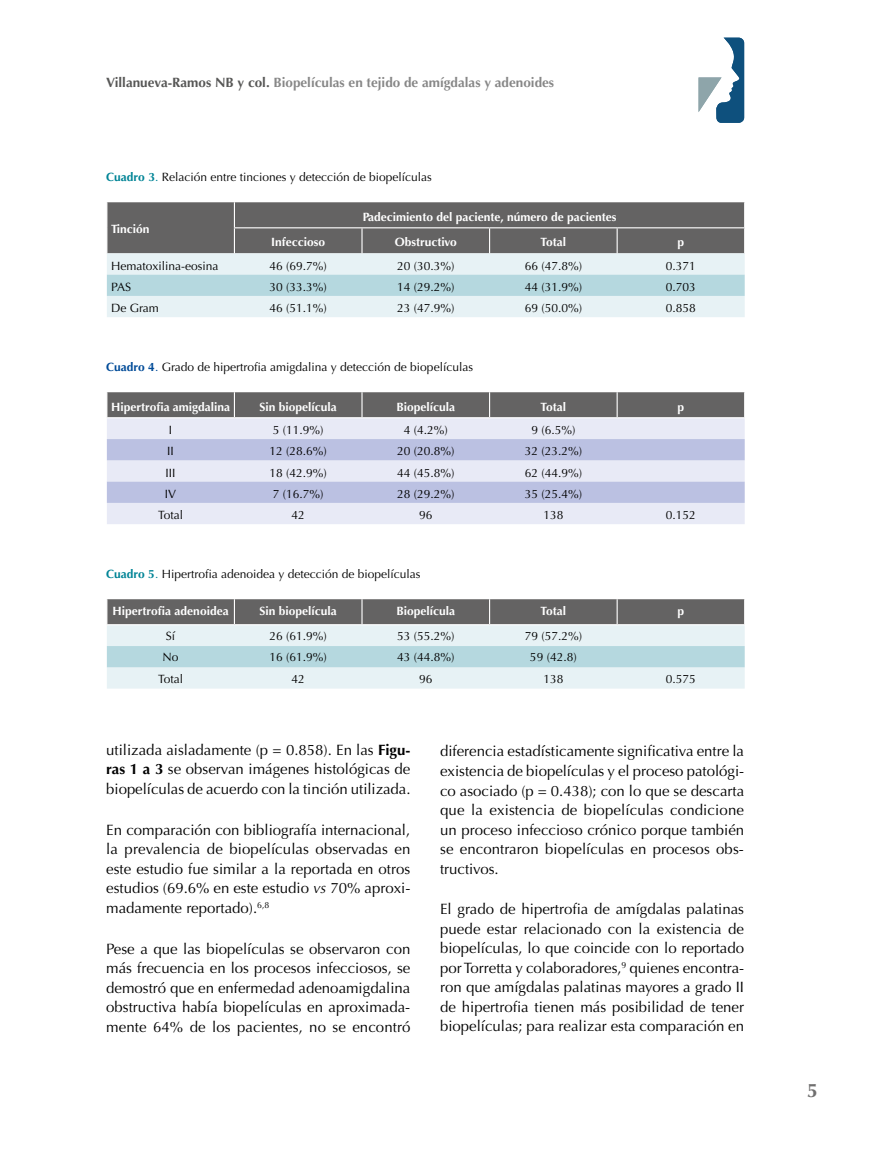
<style>
.page{position:relative;width:893px;height:1149px;background:#fff}
.page>*{position:absolute;margin:0;border:0;box-sizing:border-box;transform-origin:0 0}
.t1{font:700 19.5px "Optima";color:#706f6f}
.t2{font:15px/19.5px "Optima";color:#000;text-align:justify}
.t3{font:700 13.5px "Optima";color:#878787}
.t4{font:12px "Optima";color:#000}
.t5{font:700 12px "Optima";color:#fff}
.s1{color:#575756}
.s2{font-weight:700;color:#008496}
.s3{color:#008496}
.s4{font-weight:700;color:#004b98}
.s5{color:#004b98}
.s6{font-weight:700}
.s7{font-style:italic}
</style>
<div class="page">
<svg style="left:698px;top:38px;width:46px;height:85px"></svg>
<svg style="left:107px;top:202px;width:638px;height:115px;background:#a5afb1"></svg>
<div style="left:107px;top:418px;width:638px;height:106px;background:#e8eaf6"></div>
<svg style="left:107px;top:439px;width:638px;height:63px;background:#cacfe8"></svg>
<div style="left:107px;top:392px;width:638px;height:25px;background:#646363"></div>
<svg style="left:106px;top:599px;width:639px;height:89px;background:#b6c4c7"></svg>
<hr style="left:106px;top:624px;width:128px;height:1px;background:#fff">
<hr style="left:234px;top:624px;width:128px;height:1px;background:#fff">
<hr style="left:362px;top:624px;width:128px;height:1px;background:#fff">
<hr style="left:490px;top:624px;width:127px;height:1px;background:#fff">
<hr style="left:617px;top:624px;width:128px;height:1px;background:#fff">
<p class="t3" style="left:106px;top:75px;width:449px"><span class="s1">Villanueva-Ramos NB y col.</span> Biopelículas en tejido de amígdalas y adenoides</p>
<p class="t4" style="left:106px;top:170px;width:327px"><span class="s2">Cuadro 3</span><span class="s3">.</span> Relación entre tinciones y detección de biopelículas</p>
<p class="t5" style="left:111px;top:222px;width:40px">Tinción</p>
<p class="t5" style="left:363px;top:209px;width:255px">Padecimiento del paciente, número de pacientes</p>
<p class="t5" style="left:271px;top:235px;width:55px">Infeccioso</p>
<p class="t5" style="left:395px;top:235px;width:64px">Obstructivo</p>
<p class="t5" style="left:541px;top:235px;width:27px">Total</p>
<p class="t5" style="left:678px;top:235px;width:8px">p</p>
<p class="t4" style="left:111px;top:258px;width:109px">Hematoxilina-eosina</p>
<p class="t4" style="left:270px;top:258px;width:59px">46 (69.7%)</p>
<p class="t4" style="left:397px;top:258px;width:59px">20 (30.3%)</p>
<p class="t4" style="left:525px;top:258px;width:59px">66 (47.8%)</p>
<p class="t4" style="left:666px;top:258px;width:32px">0.371</p>
<p class="t4" style="left:111px;top:280px;width:22px">PAS</p>
<p class="t4" style="left:270px;top:280px;width:59px">30 (33.3%)</p>
<p class="t4" style="left:397px;top:280px;width:59px">14 (29.2%)</p>
<p class="t4" style="left:525px;top:280px;width:59px">44 (31.9%)</p>
<p class="t4" style="left:666px;top:280px;width:32px">0.703</p>
<p class="t4" style="left:111px;top:301px;width:49px">De Gram</p>
<p class="t4" style="left:270px;top:301px;width:59px">46 (51.1%)</p>
<p class="t4" style="left:397px;top:301px;width:59px">23 (47.9%)</p>
<p class="t4" style="left:525px;top:301px;width:59px">69 (50.0%)</p>
<p class="t4" style="left:666px;top:301px;width:32px">0.858</p>
<p class="t4" style="left:106px;top:360px;width:368px"><span class="s4">Cuadro 4</span><span class="s5">.</span> Grado de hipertrofia amigdalina y detección de biopelículas</p>
<p class="t5" style="left:111px;top:399px;width:121px">Hipertrofia amigdalina</p>
<p class="t5" style="left:260px;top:399px;width:79px">Sin biopelícula</p>
<p class="t5" style="left:396px;top:399px;width:60px">Biopelícula</p>
<p class="t5" style="left:541px;top:399px;width:27px">Total</p>
<p class="t5" style="left:678px;top:399px;width:8px">p</p>
<p class="t4" style="left:169px;top:423px;width:5px">I</p>
<p class="t4" style="left:273px;top:423px;width:52px">5 (11.9%)</p>
<p class="t4" style="left:404px;top:423px;width:46px">4 (4.2%)</p>
<p class="t4" style="left:531px;top:423px;width:46px">9 (6.5%)</p>
<p class="t4" style="left:167px;top:444px;width:8px">II</p>
<p class="t4" style="left:270px;top:444px;width:59px">12 (28.6%)</p>
<p class="t4" style="left:397px;top:444px;width:59px">20 (20.8%)</p>
<p class="t4" style="left:525px;top:444px;width:59px">32 (23.2%)</p>
<p class="t4" style="left:166px;top:465px;width:12px">III</p>
<p class="t4" style="left:270px;top:465px;width:59px">18 (42.9%)</p>
<p class="t4" style="left:397px;top:465px;width:59px">44 (45.8%)</p>
<p class="t4" style="left:525px;top:465px;width:59px">62 (44.9%)</p>
<p class="t4" style="left:165px;top:486px;width:13px">IV</p>
<p class="t4" style="left:273px;top:486px;width:52px">7 (16.7%)</p>
<p class="t4" style="left:397px;top:486px;width:59px">28 (29.2%)</p>
<p class="t4" style="left:525px;top:486px;width:59px">35 (25.4%)</p>
<p class="t4" style="left:158px;top:508px;width:26px">Total</p>
<p class="t4" style="left:292px;top:508px;width:15px">42</p>
<p class="t4" style="left:419px;top:508px;width:15px">96</p>
<p class="t4" style="left:543px;top:508px;width:22px">138</p>
<p class="t4" style="left:666px;top:508px;width:32px">0.152</p>
<p class="t4" style="left:106px;top:567px;width:316px"><span class="s2">Cuadro 5</span><span class="s3">.</span> Hipertrofia adenoidea y detección de biopelículas</p>
<p class="t5" style="left:113px;top:603px;width:118px">Hipertrofia adenoidea</p>
<p class="t5" style="left:260px;top:603px;width:79px">Sin biopelícula</p>
<p class="t5" style="left:396px;top:603px;width:60px">Biopelícula</p>
<p class="t5" style="left:541px;top:603px;width:27px">Total</p>
<p class="t5" style="left:678px;top:603px;width:8px">p</p>
<p class="t4" style="left:166px;top:629px;width:11px">Sí</p>
<p class="t4" style="left:269px;top:629px;width:59px">26 (61.9%)</p>
<p class="t4" style="left:397px;top:629px;width:59px">53 (55.2%)</p>
<p class="t4" style="left:525px;top:629px;width:59px">79 (57.2%)</p>
<p class="t4" style="left:163px;top:650px;width:18px">No</p>
<p class="t4" style="left:269px;top:650px;width:59px">16 (61.9%)</p>
<p class="t4" style="left:397px;top:650px;width:59px">43 (44.8%)</p>
<p class="t4" style="left:530px;top:650px;width:48px">59 (42.8)</p>
<p class="t4" style="left:158px;top:671px;width:26px">Total</p>
<p class="t4" style="left:292px;top:671px;width:15px">42</p>
<p class="t4" style="left:419px;top:671px;width:15px">96</p>
<p class="t4" style="left:543px;top:671px;width:22px">138</p>
<p class="t4" style="left:666px;top:671px;width:32px">0.575</p>
<p class="t2" style="left:106px;top:740px;width:306px">utilizada aisladamente (p = 0.858). En las <span class="s6">Figu&shy;ras 1 a 3</span> se observan imágenes histológicas de biopelículas de acuerdo con la tinción utilizada.</p>
<p class="t2" style="left:106px;top:819px;width:306px">En comparación con bibliografía internacional, la prevalencia de biopelículas observadas en este estudio fue similar a la reportada en otros estudios (69.6% en este estudio <span class="s7">vs</span> 70% aproxi&shy;madamente reportado).<sup>6,8</sup></p>
<p class="t2" style="left:106px;top:938px;width:306px">Pese a que las biopelículas se observaron con más frecuencia en los procesos infecciosos, se demostró que en enfermedad adenoamigdalina obstructiva había biopelículas en aproximada&shy;mente 64% de los pacientes, no se encontró</p>
<p class="t2" style="left:440px;top:741px;width:306px">diferencia estadísticamente significativa entre la existencia de biopelículas y el proceso patológi&shy;co asociado (p = 0.438); con lo que se descarta que la existencia de biopelículas condicione un proceso infeccioso crónico porque también se encontraron biopelículas en procesos obs&shy;tructivos.</p>
<p class="t2" style="left:440px;top:899px;width:306px">El grado de hipertrofia de amígdalas palatinas puede estar relacionado con la existencia de biopelículas, lo que coincide con lo reportado por Torretta y colaboradores,<sup>9</sup> quienes encontra&shy;ron que amígdalas palatinas mayores a grado II de hipertrofia tienen más posibilidad de tener biopelículas; para realizar esta comparación en</p>
<h1 class="t1" style="left:807px;top:1079px;width:12px">5</h1>
</div>
